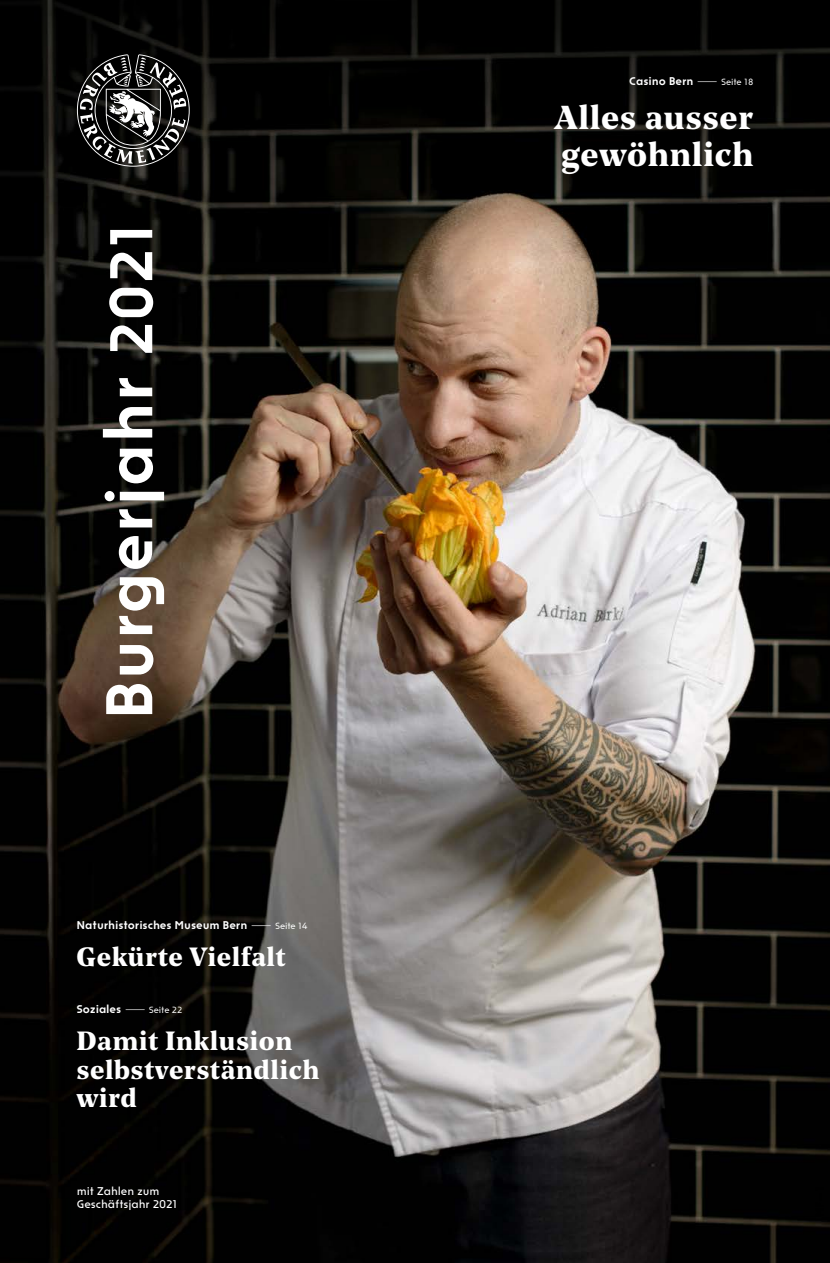
<style>
.page{position:relative;width:830px;height:1263px;background:#fff}
.page>*{position:absolute;margin:0;border:0;box-sizing:border-box;transform-origin:0 0}
.t1{font:700 65.85px "Funkis C.2";color:#fff}
.t2{font:700 33px/36px "Noe Text";letter-spacing:.015em;color:#fff}
.t3{font:700 26.25px/28.5px "Noe Text";letter-spacing:.015em;color:#fff}
.t4{font:700 11.25px "Funkis C.2";letter-spacing:-.01em;color:#fff}
.t5{font:500 11.25px/13.5px "Funkis C.2";letter-spacing:-.01em;color:#fff}
.s1{font-size:60.15px}
.s2{font-weight:300;font-size:7.8px}
.s3{font-weight:400;font-size:9px}
</style>
<div class="page">
<img style="left:0;top:261px;width:829px;height:1002px">
<svg style="left:0;top:0;width:829px;height:261px;background:#0d0c0a"></svg>
<svg style="left:77px;top:54px;width:113px;height:113px;background:#414140"></svg>
<h1 class="t1" style="left:89px;top:720px;width:500px;rotate:-90deg">Burgerjahr <span class="s1">2021</span></h1>
<p class="t4" style="left:77px;top:918px;width:232px">Naturhistorisches Museum Bern <span class="s2">—</span><span class="s3">Seite 14</span></p>
<h3 class="t3" style="left:77px;top:941px;width:211px">Gekürte Vielfalt</h3>
<p class="t4" style="left:77px;top:1002px;width:107px">Soziales <span class="s2">—</span><span class="s3">Seite 22</span></p>
<h3 class="t3" style="left:77px;top:1025px;width:244px">Damit Inklusion selbstverständlich wird</h3>
<p class="t5" style="left:77px;top:1184px;width:102px">mit Zahlen zum<br>Geschäftsjahr 2021</p>
<p class="t4" style="left:628px;top:74px;width:126px">Casino Bern <span class="s2">—</span><span class="s3">Seite 18</span></p>
<h2 class="t2" style="left:554px;top:98px;width:200px">Alles ausser gewöhnlich</h2>
</div>
